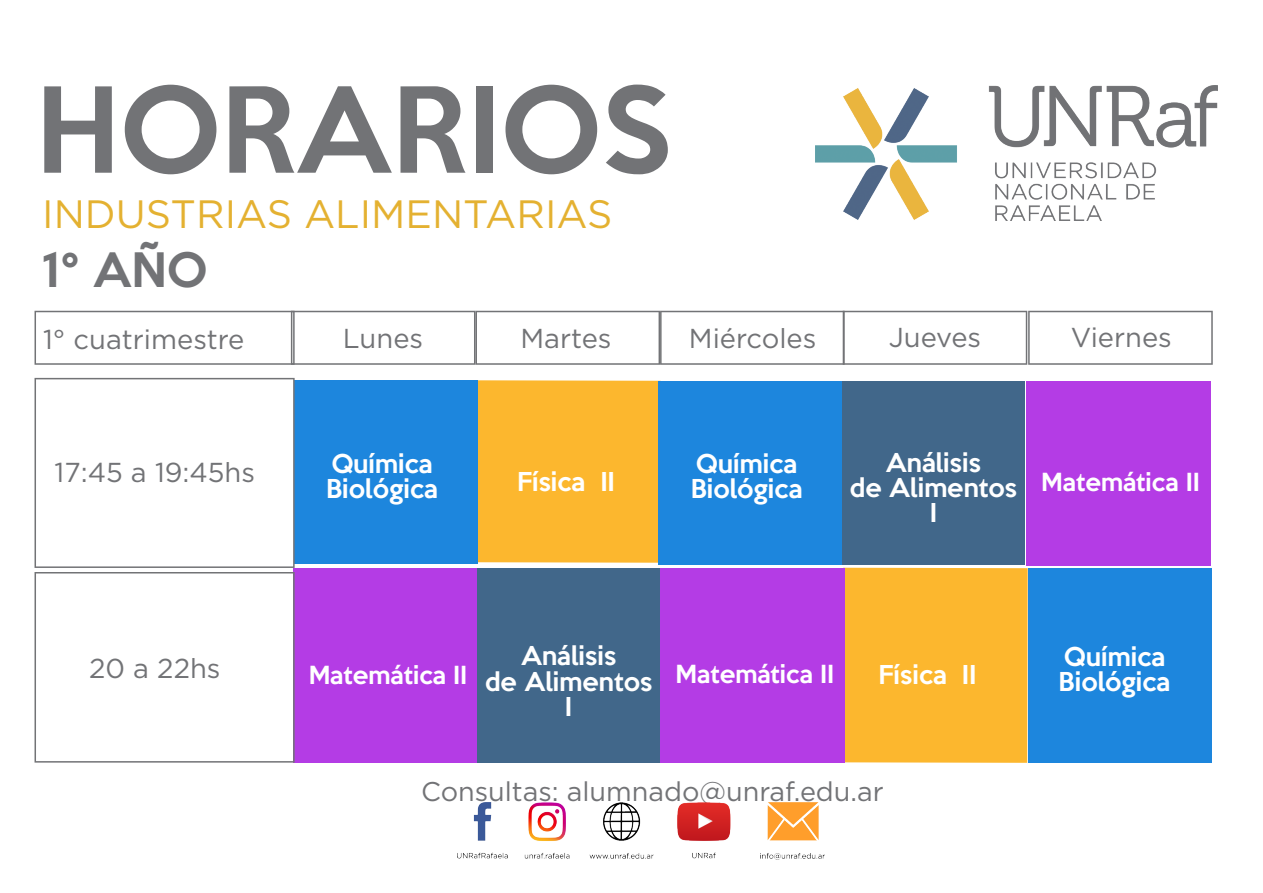
<style>
.page{position:relative;width:1263px;height:893px;background:#fff}
.page>*{position:absolute;margin:0;border:0;box-sizing:border-box;transform-origin:0 0}
.t1{font:500 108px "Keep Calm";color:#727376}
.t2{font:500 43.35px "Keep Calm";color:#727376}
.t3{font:39.45px "Gotham";color:#e4b131}
.t4{font:27.3px "Gotham";color:#727376}
.t5{font:27px "Gotham";color:#727376}
.t6{font:500 23.85px/25.3px "Keep Calm";color:#fff}
.t7{font:500 22.8px/24.3px "Keep Calm";color:#fff}
</style>
<div class="page">
<div style="left:477px;top:380px;width:184px;height:183px;background:#fcb72e"></div>
<div style="left:843px;top:568px;width:185px;height:195px;background:#fcb72e"></div>
<div style="left:294px;top:380px;width:183px;height:184px;background:#1d86dd"></div>
<div style="left:1026px;top:381px;width:185px;height:185px;background:#b43ce5"></div>
<div style="left:842px;top:381px;width:183px;height:184px;background:#41678a"></div>
<div style="left:658px;top:381px;width:184px;height:184px;background:#1d86dd"></div>
<div style="left:293px;top:568px;width:185px;height:194px;background:#b43ce5"></div>
<div style="left:477px;top:568px;width:183px;height:194px;background:#41678a"></div>
<div style="left:660px;top:568px;width:185px;height:194px;background:#b43ce5"></div>
<div style="left:1029px;top:568px;width:183px;height:195px;background:#1d86dd"></div>
<img style="left:816px;top:86px;width:401px;height:134px">
<svg style="left:35px;top:378px;width:260px;height:190px"></svg>
<svg style="left:35px;top:572px;width:260px;height:190px"></svg>
<svg style="left:35px;top:311px;width:1178px;height:54px"></svg>
<img style="left:458px;top:803px;width:367px;height:56px">
<h1 class="t1" style="left:36px;top:36px;width:637px">HORARIOS</h1>
<h3 class="t3" style="left:42px;top:189px;width:572px">INDUSTRIAS ALIMENTARIAS</h3>
<h2 class="t2" style="left:42px;top:232px;width:167px">1° AÑO</h2>
<p class="t4" style="left:43px;top:321px;width:203px">1° cuatrimestre</p>
<p class="t4" style="left:343px;top:321px;width:82px">Lunes</p>
<p class="t4" style="left:520px;top:321px;width:93px">Martes</p>
<p class="t4" style="left:689px;top:321px;width:129px">Miércoles</p>
<p class="t4" style="left:889px;top:320px;width:94px">Jueves</p>
<p class="t4" style="left:1071px;top:320px;width:103px">Viernes</p>
<p class="t4" style="left:55px;top:455px;width:202px">17:45 a 19:45hs</p>
<p class="t4" style="left:89px;top:651px;width:133px">20 a 22hs</p>
<p class="t6" style="left:326px;top:449px;width:113px">Química<br>Biológica</p>
<p class="t6" style="left:850px;top:447px;width:169px;text-align:center">Análisis<br>de Alimentos<br>I</p>
<p class="t6" style="left:691px;top:449px;width:113px">Química<br>Biológica</p>
<p class="t6" style="left:517px;top:466px;width:99px">Física II</p>
<p class="t7" style="left:1041px;top:467px;width:160px">Matemática II</p>
<p class="t7" style="left:309px;top:661px;width:160px">Matemática II</p>
<p class="t7" style="left:493px;top:634px;width:147px">Producción y Materiales</p>
<p class="t6" style="left:485px;top:641px;width:169px;text-align:center">Análisis<br>de Alimentos<br>I</p>
<p class="t7" style="left:676px;top:660px;width:160px">Matemática II</p>
<p class="t6" style="left:879px;top:660px;width:99px">Física II</p>
<p class="t6" style="left:1059px;top:642px;width:113px">Química<br>Biológica</p>
<p class="t5" style="left:421px;top:774px;width:464px">Consultas: alumnado@unraf.edu.ar</p>
</div>
